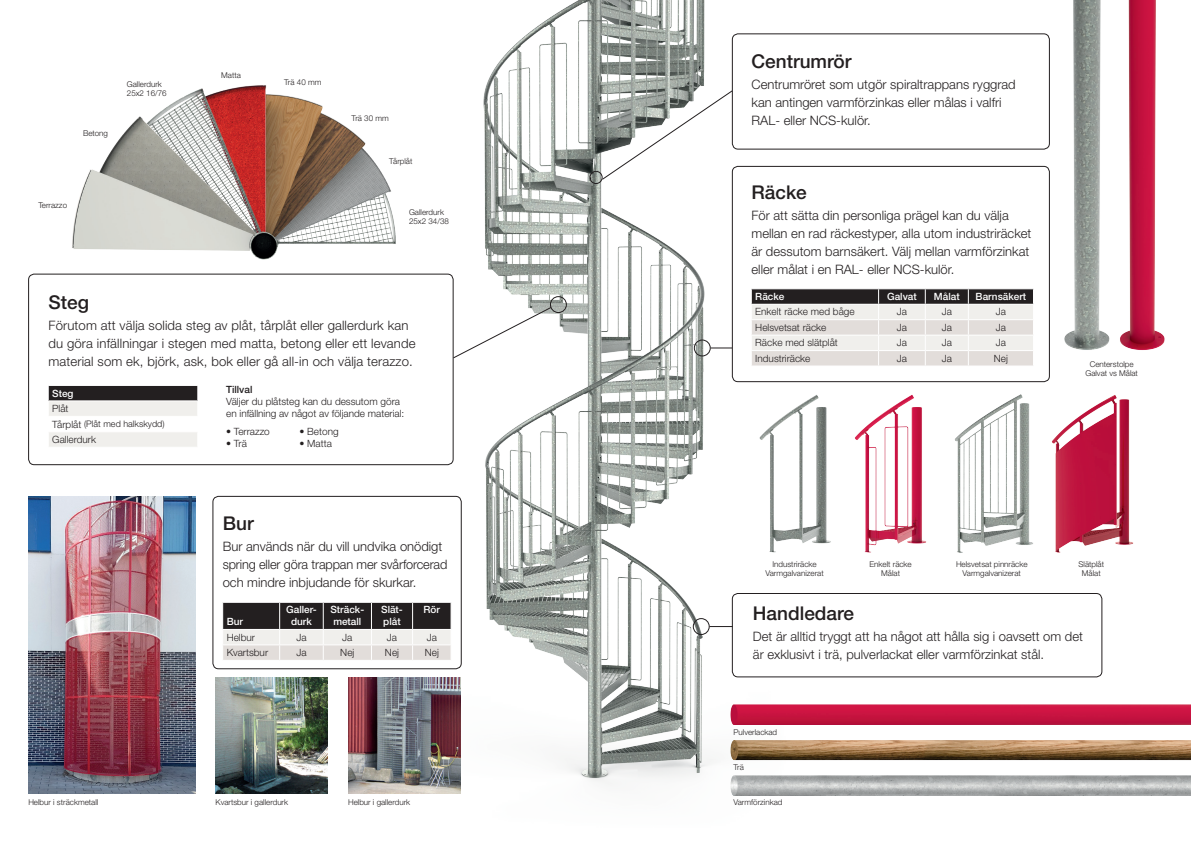
<style>
.page{position:relative;width:1191px;height:842px;background:#fff}
.page>*{position:absolute;margin:0;border:0;box-sizing:border-box;transform-origin:0 0}
.t1{font:500 19px "Helvetica Neue LT Std";color:#231f20}
.t2{font:300 13px/18px "Helvetica Neue LT Std";color:#231f20}
.t3{font:300 10px/12px "Helvetica Neue LT Std";color:#231f20}
.t4{font:500 10px/12px "Helvetica Neue LT Std";color:#fff}
.t5{font:500 10px "Helvetica Neue LT Std";color:#231f20}
.t6{font:300 9px "Helvetica Neue LT Std";color:#231f20}
.t7{font:300 8px/9px "Helvetica Neue LT Std";color:#231f20;text-align:center}
.s1{font-size:10px}
</style>
<div class="page">
<img style="left:390px;top:0;width:426px;height:794px">
<hr style="left:751px;top:288px;width:127px;height:1px;background:#fff">
<svg style="left:751px;top:289px;width:283px;height:77px;background:#c5c2c0"></svg>
<hr style="left:878px;top:304px;width:47px;height:1px;background:#fff">
<hr style="left:925px;top:304px;width:43px;height:1px;background:#fff">
<hr style="left:968px;top:304px;width:66px;height:1px;background:#fff">
<div style="left:732px;top:166px;width:317px;height:216px;border:1px solid #231f20;border-radius:6px"></div>
<div style="left:732px;top:593px;width:370px;height:84px;border:1px solid #231f20;border-radius:6px"></div>
<div style="left:732px;top:34px;width:317px;height:115px;border:1px solid #231f20;border-radius:6px"></div>
<div style="left:589px;top:171px;width:13px;height:13px;border:1px solid #231f20;border-radius:50%"></div>
<div style="left:694px;top:340px;width:16px;height:16px;border:1px solid #231f20;border-radius:50%"></div>
<div style="left:693px;top:618px;width:16px;height:17px;border:1px solid #231f20;border-radius:50%"></div>
<svg style="left:602px;top:90px;width:131px;height:90px"></svg>
<svg style="left:710px;top:348px;width:22px;height:1px"></svg>
<svg style="left:709px;top:626px;width:24px;height:1px"></svg>
<svg style="left:48px;top:386px;width:150px;height:61px"></svg>
<hr style="left:371px;top:660px;width:41px;height:1px;background:#fff">
<hr style="left:412px;top:660px;width:39px;height:1px;background:#fff">
<svg style="left:222px;top:602px;width:229px;height:58px;background:#928f8e"></svg>
<hr style="left:280px;top:629px;width:43px;height:1px;background:#fff">
<hr style="left:323px;top:629px;width:48px;height:1px;background:#fff">
<hr style="left:371px;top:629px;width:41px;height:1px;background:#fff">
<hr style="left:412px;top:629px;width:39px;height:1px;background:#fff">
<img style="left:28px;top:496px;width:168px;height:297px">
<img style="left:215px;top:678px;width:112px;height:115px">
<img style="left:348px;top:678px;width:112px;height:115px">
<div style="left:28px;top:274px;width:425px;height:191px;border:1px solid #231f20;border-radius:6px"></div>
<div style="left:213px;top:496px;width:248px;height:173px;border:1px solid #231f20;border-radius:6px"></div>
<svg style="left:453px;top:307px;width:98px;height:52px"></svg>
<div style="left:550px;top:296px;width:16px;height:17px;border:1px solid #231f20;border-radius:50%"></div>
<img style="left:955px;top:394px;width:78px;height:159px">
<img style="left:855px;top:395px;width:72px;height:158px">
<img style="left:757px;top:385px;width:74px;height:169px">
<img style="left:1052px;top:395px;width:82px;height:158px">
<img style="left:1064px;top:0;width:43px;height:350px">
<img style="left:1107px;top:0;width:58px;height:350px">
<img style="left:726px;top:733px;width:465px;height:34px">
<img style="left:726px;top:767px;width:465px;height:29px">
<img style="left:726px;top:696px;width:465px;height:37px">
<img style="left:72px;top:8px;width:408px;height:259px">
<p class="t7" style="left:83px;top:129px;width:27px">Betong</p>
<p class="t7" style="left:127px;top:80px;width:41px;text-align:left">Gallerdurk<br>25x2 16/76</p>
<p class="t7" style="left:38px;top:200px;width:30px">Terrazzo</p>
<p class="t7" style="left:221px;top:70px;width:21px">Matta</p>
<p class="t7" style="left:284px;top:78px;width:39px">Trä 40 mm</p>
<p class="t7" style="left:351px;top:113px;width:39px">Trä 30 mm</p>
<p class="t7" style="left:389px;top:156px;width:25px">Tårplåt</p>
<p class="t7" style="left:409px;top:207px;width:41px;text-align:left">Gallerdurk<br>25x2 34/38</p>
<h1 class="t1" style="left:48px;top:291px;width:42px">Steg</h1>
<p class="t2" style="left:48px;top:316px;width:368px">Förutom att välja solida steg av plåt, tårplåt eller gallerdurk kan du göra infällningar i stegen med matta, betong eller ett levande material som ek, björk, ask, bok eller gå all-in och välja terazzo.</p>
<p class="t4" style="left:52px;top:387px;width:23px">Steg</p>
<p class="t3" style="left:52px;top:402px;width:18px">Plåt</p>
<p class="t6" style="left:52px;top:419px;width:114px"><span class="s1">Tårplåt</span> (Plåt med halkskydd)</p>
<p class="t3" style="left:52px;top:433px;width:45px">Gallerdurk</p>
<p class="t5" style="left:226px;top:384px;width:28px">Tillval</p>
<p class="t3" style="left:226px;top:396px;width:180px">Väljer du plåtsteg kan du dessutom göra en infällning av något av följande material:</p>
<p class="t3" style="left:226px;top:425px;width:45px">• Terrazzo</p>
<p class="t3" style="left:226px;top:437px;width:22px">• Trä</p>
<p class="t3" style="left:299px;top:425px;width:41px">• Betong</p>
<p class="t3" style="left:299px;top:437px;width:34px">• Matta</p>
<h1 class="t1" style="left:223px;top:512px;width:32px">Bur</h1>
<p class="t2" style="left:223px;top:537px;width:226px">Bur används när du vill undvika onödigt spring eller göra trappan mer svårforcerad och mindre inbjudande för skurkar.</p>
<p class="t4" style="left:227px;top:616px;width:18px">Bur</p>
<p class="t4" style="left:286px;top:604px;width:32px;text-align:center">Galler&shy;durk</p>
<p class="t4" style="left:330px;top:604px;width:35px">Sträck&shy;metall</p>
<p class="t4" style="left:381px;top:604px;width:23px">Slät&shy;plåt</p>
<p class="t4" style="left:423px;top:604px;width:18px">Rör</p>
<p class="t3" style="left:227px;top:631px;width:30px">Helbur</p>
<p class="t3" style="left:296px;top:631px;width:12px">Ja</p>
<p class="t3" style="left:342px;top:631px;width:12px">Ja</p>
<p class="t3" style="left:387px;top:631px;width:12px">Ja</p>
<p class="t3" style="left:427px;top:631px;width:12px">Ja</p>
<p class="t3" style="left:227px;top:646px;width:43px">Kvartsbur</p>
<p class="t3" style="left:296px;top:646px;width:12px">Ja</p>
<p class="t3" style="left:340px;top:646px;width:16px">Nej</p>
<p class="t3" style="left:385px;top:646px;width:16px">Nej</p>
<p class="t3" style="left:425px;top:646px;width:16px">Nej</p>
<p class="t7" style="left:28px;top:797px;width:71px">Helbur i sträckmetall</p>
<p class="t7" style="left:215px;top:797px;width:74px">Kvartsbur i gallerdurk</p>
<p class="t7" style="left:348px;top:797px;width:64px">Helbur i gallerdurk</p>
<h1 class="t1" style="left:751px;top:50px;width:101px">Centrumrör</h1>
<p class="t2" style="left:751px;top:75px;width:266px">Centrumröret som utgör spiraltrappans ryggrad kan antingen varmförzinkas eller målas i valfri<br>RAL- eller NCS-kulör.</p>
<h1 class="t1" style="left:751px;top:181px;width:57px">Räcke</h1>
<p class="t2" style="left:751px;top:206px;width:281px">För att sätta din personliga prägel kan du välja mellan en rad räckestyper, alla utom industriräcket är dessutom barnsäkert. Välj mellan varmförzinkat eller målat i en RAL- eller NCS-kulör.</p>
<p class="t4" style="left:755px;top:290px;width:31px">Räcke</p>
<p class="t4" style="left:887px;top:290px;width:31px">Galvat</p>
<p class="t4" style="left:934px;top:290px;width:27px">Målat</p>
<p class="t4" style="left:975px;top:290px;width:52px">Barnsäkert</p>
<p class="t3" style="left:755px;top:306px;width:101px">Enkelt räcke med båge</p>
<p class="t3" style="left:897px;top:306px;width:12px">Ja</p>
<p class="t3" style="left:941px;top:306px;width:12px">Ja</p>
<p class="t3" style="left:995px;top:306px;width:12px">Ja</p>
<p class="t3" style="left:755px;top:321px;width:73px">Helsvetsat räcke</p>
<p class="t3" style="left:897px;top:321px;width:12px">Ja</p>
<p class="t3" style="left:941px;top:321px;width:12px">Ja</p>
<p class="t3" style="left:995px;top:321px;width:12px">Ja</p>
<p class="t3" style="left:755px;top:336px;width:84px">Räcke med slätplåt</p>
<p class="t3" style="left:897px;top:336px;width:12px">Ja</p>
<p class="t3" style="left:941px;top:336px;width:12px">Ja</p>
<p class="t3" style="left:995px;top:336px;width:12px">Ja</p>
<p class="t3" style="left:755px;top:352px;width:57px">Industriräcke</p>
<p class="t3" style="left:897px;top:352px;width:12px">Ja</p>
<p class="t3" style="left:941px;top:352px;width:12px">Ja</p>
<p class="t3" style="left:994px;top:352px;width:16px">Nej</p>
<p class="t7" style="left:1085px;top:359px;width:54px">Centerstolpe<br>Galvat vs Målat</p>
<p class="t7" style="left:765px;top:559px;width:60px">Industriräcke<br>Varmgalvanizerat</p>
<p class="t7" style="left:869px;top:559px;width:44px">Enkelt räcke<br>Målat</p>
<p class="t7" style="left:956px;top:559px;width:73px">Helsvetsat pinnräcke<br>Varmgalvanizerat</p>
<p class="t7" style="left:1078px;top:559px;width:27px">Slätplåt<br>Målat</p>
<h1 class="t1" style="left:753px;top:602px;width:103px">Handledare</h1>
<p class="t2" style="left:753px;top:627px;width:331px">Det är alltid tryggt att ha något att hålla sig i oavsett om det är exklusivt i trä, pulverlackat eller varmförzinkat stål.</p>
<p class="t7" style="left:733px;top:727px;width:45px">Pulverlackad</p>
<p class="t7" style="left:733px;top:763px;width:12px">Trä</p>
<p class="t7" style="left:733px;top:798px;width:50px">Varmförzinkad</p>
</div>
